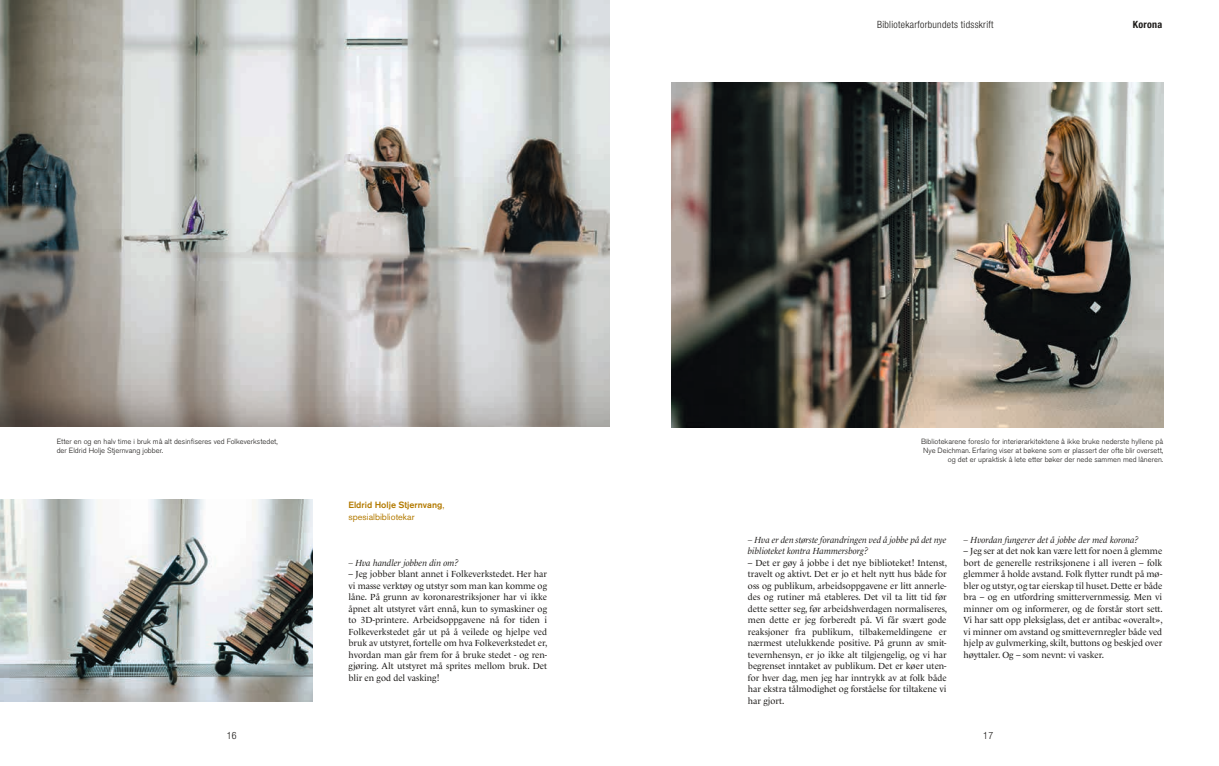
<style>
.page{position:relative;width:1219px;height:766px;background:#fff}
.page>*{position:absolute;margin:0;border:0;box-sizing:border-box;transform-origin:0 0}
.t1{font:300 condensed 10px "Helvetica Neue";letter-spacing:.03em;color:#1b1917}
.t2{font:700 condensed 10px "Helvetica Neue";letter-spacing:.03em;color:#1b1917}
.t3{font:9px/11.5px "Le Monde Livre Std";color:#1b1917;text-align:justify}
.t4{font:italic 9px/11.5px "Le Monde Livre Std";color:#1b1917}
.t5{font:500 9px/11.5px "Akzidenz Grotesk BE";color:#b37a00}
.t6{font:300 7.5px/9px "Akzidenz Grotesk BE";color:#1b1917}
.s1{font-weight:400}
</style>
<div class="page">
<img style="left:0;top:0;width:609px;height:426px">
<img style="left:0;top:499px;width:313px;height:202px">
<img style="left:672px;top:82px;width:491px;height:345px">
<p class="t1" style="left:877px;top:19px;width:118px">Bibliotekarforbundets tidsskrift</p>
<p class="t2" style="left:1133px;top:18px;width:31px">Korona</p>
<p class="t6" style="left:57px;top:436px;width:223px">Etter en og en halv time i bruk må alt desinfiseres ved Folkeverkstedet, der Eldrid Holje Stjernvang jobber.</p>
<p class="t6" style="left:921px;top:436px;width:244px;text-align:right">Bibliotekarene foreslo for interiørarkitektene å ikke bruke nederste hyllene på<br>Nye Deichman. Erfaring viser at bøkene som er plassert der ofte blir oversett, og det er upraktisk å lete etter bøker der nede sammen med låneren.</p>
<p class="t5" style="left:348px;top:499px;width:97px">Eldrid Holje Stjernvang<span class="s1">, spesialbibliotekar</span></p>
<p class="t4" style="left:348px;top:556px;width:112px">– Hva handler jobben din om?</p>
<p class="t3" style="left:348px;top:568px;width:201px">– Jeg jobber blant annet i Folkeverkstedet. Her har vi masse verktøy og utstyr som man kan komme og låne. På grunn av koronarestriksjoner har vi ikke åpnet alt utstyret vårt ennå, kun to symaskiner og to 3D-printere. Arbeidsoppgavene nå for tiden i Folkeverkstedet går ut på å veilede og hjelpe ved bruk av utstyret, fortelle om hva Folkeverkstedet er, hvordan man går frem for å bruke stedet - og ren&shy;gjøring. Alt utstyret må sprites mellom bruk. Det blir en god del vasking!</p>
<p class="t4" style="left:748px;top:533px;width:200px">– Hva er den største forandringen ved å jobbe på det nye biblioteket kontra Hammersborg?</p>
<p class="t3" style="left:748px;top:556px;width:201px">– Det er gøy å jobbe i det nye biblioteket! Intenst, travelt og aktivt. Det er jo et helt nytt hus både for oss og publikum, arbeidsoppgavene er litt annerle&shy;des og rutiner må etableres. Det vil ta litt tid før dette setter seg, før arbeidshverdagen normaliseres, men dette er jeg forberedt på. Vi får svært gode reaksjoner fra publikum, tilbakemeldingene er nærmest utelukkende positive. På grunn av smit&shy;tevernhensyn, er jo ikke alt tilgjengelig, og vi har begrenset inntaket av publikum. Det er køer uten&shy;for hver dag, men jeg har inntrykk av at folk både har ekstra tålmodighet og forståelse for tiltakene vi har gjort.</p>
<p class="t4" style="left:964px;top:533px;width:176px">– Hvordan fungerer det å jobbe der med korona?</p>
<p class="t3" style="left:964px;top:545px;width:201px">– Jeg ser at det nok kan være lett for noen å glemme bort de generelle restriksjonene i all iveren – folk glemmer å holde avstand. Folk flytter rundt på mø&shy;bler og utstyr, og tar eierskap til huset. Dette er både bra – og en utfordring smittervernmessig. Men vi minner om og informerer, og de forstår stort sett.<br>Vi har satt opp pleksiglass, det er antibac «overalt», vi minner om avstand og smittevernregler både ved hjelp av gulvmerking, skilt, buttons og beskjed over høyttaler. Og – som nevnt: vi vasker.</p>
<p class="t1" style="left:227px;top:729px;width:11px">16</p>
<p class="t1" style="left:983px;top:729px;width:11px">17</p>
</div>
